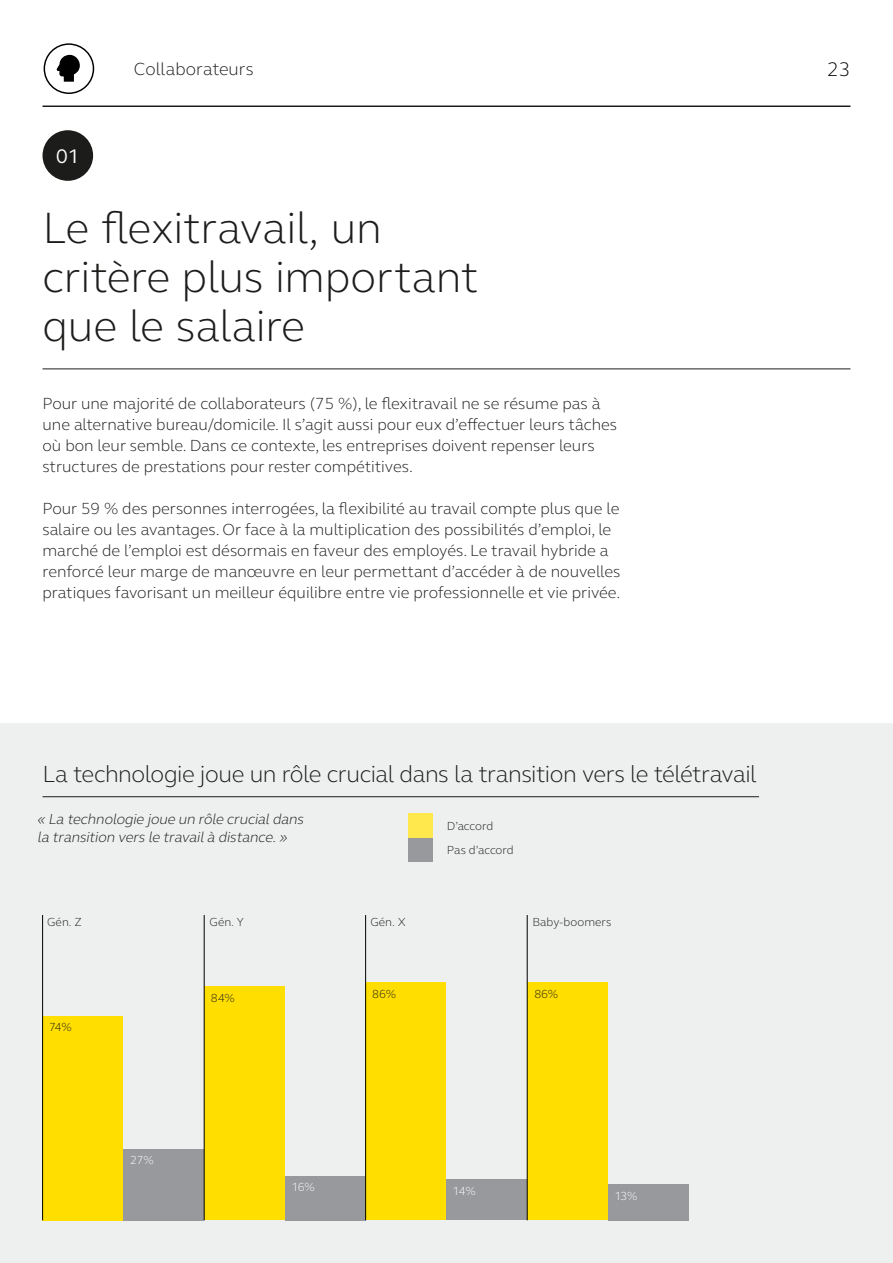
<style>
.page{position:relative;width:893px;height:1263px;background:#fff}
.page>*{position:absolute;margin:0;border:0;box-sizing:border-box;transform-origin:0 0}
.t1{font:300 45px/49.1px "GN Elliot";letter-spacing:-.005em;color:#1c1d1b}
.t2{font:300 24px "GN Elliot";letter-spacing:-.02em;color:#1c1d1b}
.t3{font:20.1px "GN Elliot";color:#fff}
.t4{font:300 20.1px "GN Elliot";color:#000}
.t5{font:300 18px "GN Elliot";letter-spacing:.005em;color:#1c1d1b}
.t6{font:300 16.5px/21px "GN Elliot";color:#1c1d1b}
.t7{font:italic 300 14.85px/17.9px "GN Elliot";color:#1c1d1b}
.t8{font:300 12px "GN Elliot";color:#1c1d1b}
.t9{font:300 12px "GN Elliot";letter-spacing:-.05em;color:#fff}
</style>
<div class="page">
<div style="left:44px;top:43px;width:50px;height:51px;border:1px solid #000;border-radius:50%"></div>
<svg style="left:56px;top:54px;width:24px;height:28px"></svg>
<hr style="left:43px;top:369px;width:807px;height:1px;background:#1c1d1b">
<div style="left:43px;top:130px;width:50px;height:51px;background:#1c1d1b;border-radius:50%"></div>
<hr style="left:43px;top:105px;width:807px;height:2px;background:#1c1d1b">
<div style="left:0;top:723px;width:893px;height:540px;background:#eeefef"></div>
<hr style="left:43px;top:796px;width:716px;height:1px;background:#1c1d1b">
<div style="left:408px;top:837px;width:25px;height:25px;background:#97999d"></div>
<div style="left:43px;top:1016px;width:80px;height:204px;background:#ffde00"></div>
<div style="left:123px;top:1149px;width:81px;height:71px;background:#97999d"></div>
<div style="left:285px;top:1176px;width:81px;height:44px;background:#97999d"></div>
<div style="left:446px;top:1180px;width:81px;height:40px;background:#97999d"></div>
<div style="left:365px;top:982px;width:81px;height:238px;background:#ffde00"></div>
<div style="left:527px;top:982px;width:81px;height:238px;background:#ffde00"></div>
<div style="left:608px;top:1184px;width:81px;height:36px;background:#97999d"></div>
<div style="left:408px;top:813px;width:25px;height:24px;background:#ffe84d"></div>
<div style="left:204px;top:986px;width:81px;height:234px;background:#ffde00"></div>
<hr style="left:42px;top:915px;width:1px;height:305px;background:#000">
<hr style="left:204px;top:915px;width:1px;height:305px;background:#000">
<hr style="left:365px;top:915px;width:1px;height:305px;background:#000">
<hr style="left:527px;top:915px;width:1px;height:305px;background:#000">
<p class="t3" style="left:56px;top:143px;width:25px">01</p>
<p class="t5" style="left:134px;top:57px;width:121px">Collaborateurs</p>
<h1 class="t1" style="left:43px;top:201px;width:437px">Le flexitravail, un critère plus important que le salaire</h1>
<p class="t6" style="left:43px;top:393px;width:576px">Pour une majorité de collaborateurs (75 %), le flexitravail ne se résume pas à une alternative bureau/domicile. Il s’agit aussi pour eux d’effectuer leurs tâches où bon leur semble. Dans ce contexte, les entreprises doivent repenser leurs structures de prestations pour rester compétitives.</p>
<p class="t6" style="left:43px;top:498px;width:579px">Pour 59 % des personnes interrogées, la flexibilité au travail compte plus que le salaire ou les avantages. Or face à la multiplication des possibilités d’emploi, le marché de l’emploi est désormais en faveur des employés. Le travail hybride a renforcé leur marge de manœuvre en leur permettant d’accéder à de nouvelles pratiques favorisant un meilleur équilibre entre vie professionnelle et vie privée.</p>
<h2 class="t2" style="left:43px;top:758px;width:716px">La technologie joue un rôle crucial dans la transition vers le télétravail</h2>
<p class="t7" style="left:37px;top:810px;width:271px">« La technologie joue un rôle crucialdans la transition versle travailà distance.»</p>
<p class="t8" style="left:447px;top:842px;width:68px">Pas d’accord</p>
<p class="t8" style="left:447px;top:817px;width:48px">D’accord</p>
<p class="t8" style="left:47px;top:914px;width:36px">Gén. Z</p>
<p class="t8" style="left:210px;top:914px;width:36px">Gén. Y</p>
<p class="t8" style="left:370px;top:914px;width:37px">Gén. X</p>
<p class="t8" style="left:532px;top:914px;width:81px">Baby-boomers</p>
<p class="t8" style="left:49px;top:1019px;width:24px">74%</p>
<p class="t8" style="left:211px;top:990px;width:25px">84%</p>
<p class="t8" style="left:372px;top:985px;width:26px">86%</p>
<p class="t8" style="left:534px;top:985px;width:26px">86%</p>
<p class="t9" style="left:130px;top:1152px;width:25px">27%</p>
<p class="t9" style="left:291px;top:1179px;width:25px">16%</p>
<p class="t9" style="left:453px;top:1183px;width:25px">14%</p>
<p class="t9" style="left:614px;top:1187px;width:25px">13%</p>
<p class="t4" style="left:827px;top:56px;width:25px">23</p>
</div>
